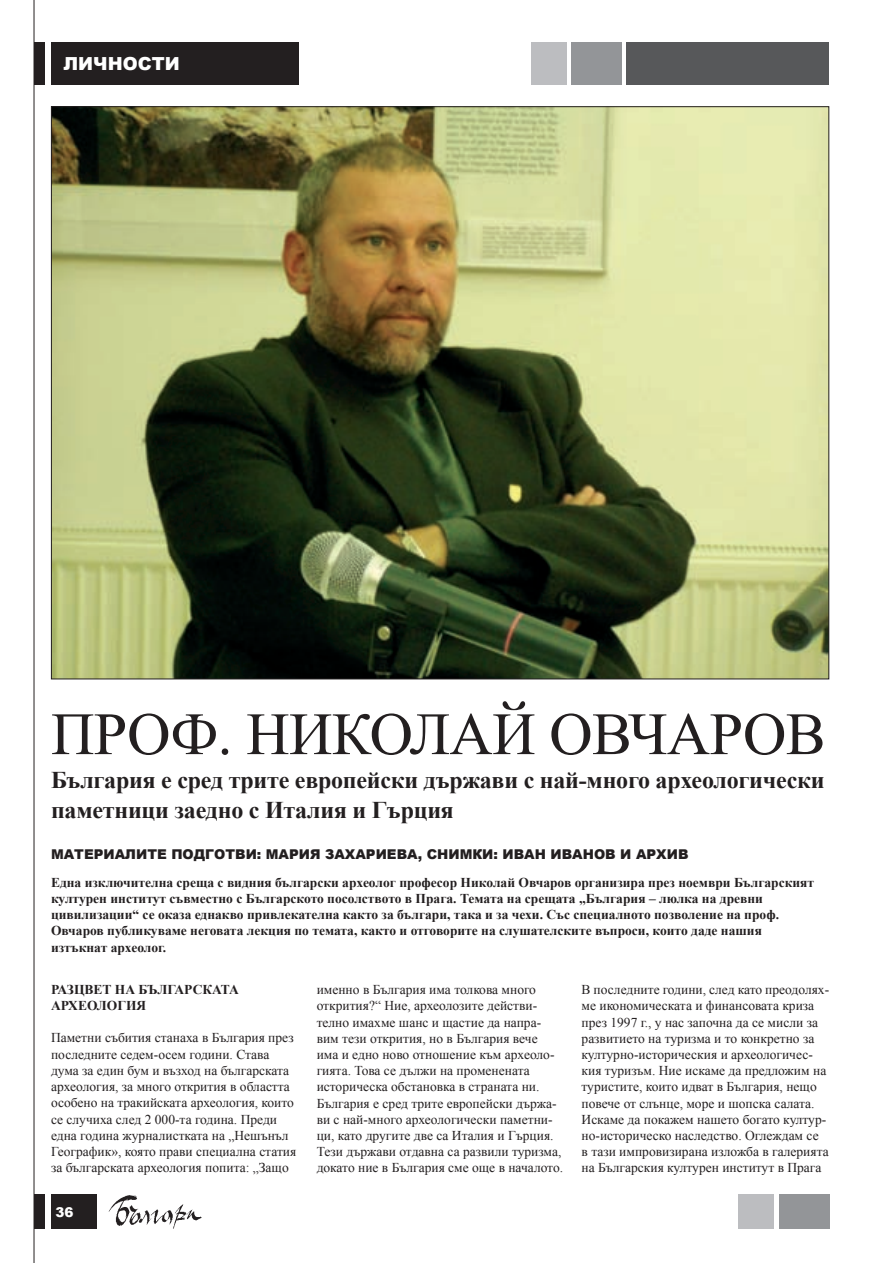
<style>
.page{position:relative;width:893px;height:1263px;background:#fff}
.page>*{position:absolute;margin:0;border:0;box-sizing:border-box;transform-origin:0 0}
.t1{font:60px "Times New Roman";letter-spacing:-.01em;color:#231f20}
.t2{font:700 24px/30px "Times New Roman";letter-spacing:-.01em;color:#231f20}
.t3{font:900 18px "Arial";color:#fff}
.t4{font:13.5px/16.2px "Times New Roman";color:#231f20}
.t5{font:700 13.5px/16.2px "Times New Roman";color:#231f20}
.t6{font:900 13.5px "Arial";color:#fff}
.s1{font-family:"Arial";font-weight:900}
</style>
<div class="page">
<hr style="left:34px;top:0;width:1px;height:1263px;background:#231f20">
<div style="left:34px;top:43px;width:11px;height:42px;background:#231f20"></div>
<div style="left:51px;top:43px;width:247px;height:42px;background:#231f20"></div>
<div style="left:626px;top:43px;width:203px;height:42px;background:#57585a"></div>
<div style="left:571px;top:43px;width:50px;height:42px;background:#939598"></div>
<div style="left:531px;top:43px;width:35px;height:42px;background:#bcbdc0"></div>
<div style="left:34px;top:1195px;width:11px;height:34px;background:#231f20"></div>
<div style="left:51px;top:1195px;width:46px;height:34px;background:#231f20"></div>
<img style="left:108px;top:1195px;width:94px;height:34px">
<div style="left:779px;top:1195px;width:50px;height:34px;background:#939598"></div>
<div style="left:738px;top:1195px;width:36px;height:34px;background:#bcbdc0"></div>
<img style="left:53px;top:108px;width:774px;height:569px">
<p class="t3" style="left:64px;top:51px;width:117px">ЛИЧНОСТИ</p>
<p class="t1" style="left:51px;top:694px;width:776px">ПРОФ. НИКОЛАЙ ОВЧАРОВ</p>
<p class="t2" style="left:51px;top:765px;width:775px">България е сред трите европейски държави с най-много археологически паметници заедно с Италия и Гърция</p>
<p class="t5" style="left:51px;top:840px;width:765px;line-height:28.2px"><span class="s1">МАТЕРИАЛИТЕ ПОДГОТВИ: МАРИЯ ЗАХАРИЕВА, СНИМКИ: ИВАН ИВАНОВ И АРХИВ<br></span>Една изключителна среща с видния български археолог професор Николай Овчаров организира през ноември Българският</p>
<p class="t5" style="left:51px;top:890px;width:729px">културен институт съвместно с Българското посолството в Прага. Темата на срещата „България – люлка на древни цивилизации“ се оказа еднакво привлекателна както за българи, така и за чехи. Със специалното позволение на проф.<br>Овчаров публикуваме неговата лекция по темата, както и отговорите на слушателските въпроси, които даде нашия изтъкнат археолог.</p>
<p class="t5" style="left:51px;top:981px;width:189px">РАЗЦВЕТ НА БЪЛГАРСКАТА<br>АРХЕОЛОГИЯ</p>
<p class="t4" style="left:51px;top:1030px;width:247px">Паметни събития станаха в България през последните седем-осем години. Става дума за един бум и възход на българската археология, за много открития в областта особено на тракийската археология, които се случиха след 2 000-та година. Преди една година журналистката на „Нешънъл Географик», която прави специална статия за българската археология попита: „Защо</p>
<p class="t6" style="left:56px;top:1202px;width:20px">36</p>
<p class="t4" style="left:317px;top:981px;width:248px">именно в България има толкова много открития?“ Ние, археолозите действи&shy;телно имахме шанс и щастие да напра&shy;вим тези открития, но в България вече<br>има и едно ново отношение към археоло&shy;гията. Това се дължи на променената историческа обстановка в страната ни.<br>България е сред трите европейски държа&shy;ви с най-много археологически паметни&shy;ци, като другите две са Италия и Гърция.<br>Тези държави отдавна са развили туризма, докато ние в България сме още в началото.</p>
<p class="t4" style="left:582px;top:981px;width:249px">В последните години, след като преодолях&shy;ме икономическата и финансовата криза през 1997 г., у нас започна да се мисли за развитието на туризма и то конкретно за културно-историческия и археологичес&shy;кия туризъм. Ние искаме да предложим на туристите, които идват в България, нещо повече от слънце, море и шопска салата.<br>Искаме да покажем нашето богато култур&shy;но-историческо наследство. Оглеждам се<br>в тази импровизирана изложба в галерията на Българския културен институт в Прага</p>
</div>
